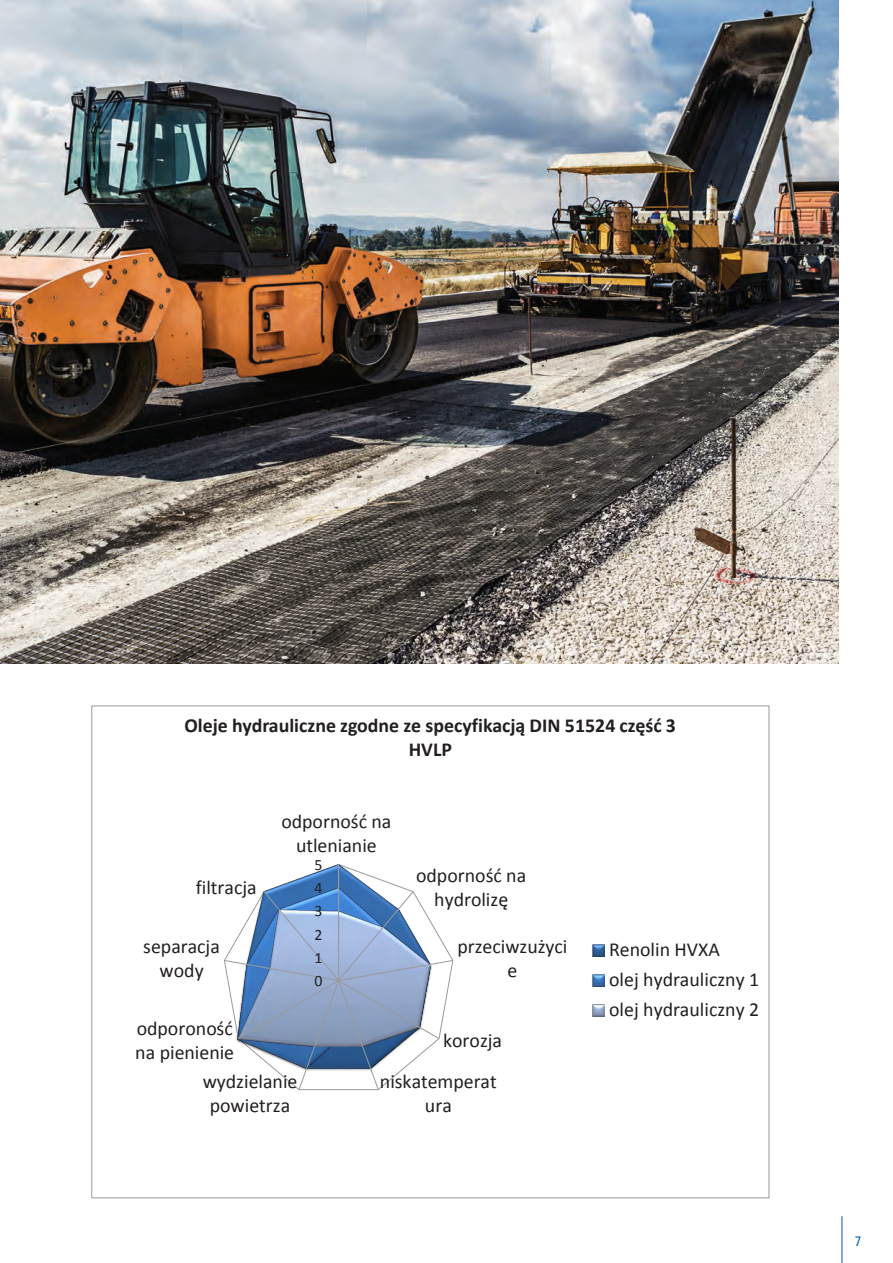
<style>
.page{position:relative;width:893px;height:1263px;background:#fff}
.page>*{position:absolute;margin:0;border:0;box-sizing:border-box;transform-origin:0 0}
.t1{font:19.95px/24.2px "Calibri";color:#231f20;text-align:center}
.t2{font:700 19.95px/24.2px "Calibri";color:#231f20;text-align:center}
.t3{font:15.9px "Calibri";color:#231f20}
.Seitenzahl_rechts{font:13.5px "Frutiger Regular Condensed PL";color:#015aaa}
</style>
<div class="page">
<img style="left:0;top:0;width:839px;height:663px">
<hr style="left:842px;top:1216px;width:1px;height:47px;background:#015aaa">
<svg style="left:224px;top:864px;width:230px;height:226px"></svg>
<svg style="left:593px;top:945px;width:11px;height:11px"></svg>
<svg style="left:593px;top:975px;width:11px;height:11px"></svg>
<svg style="left:593px;top:1005px;width:11px;height:11px"></svg>
<p class="t2" style="left:184px;top:713px;width:493px">Oleje hydrauliczne zgodne ze specyfikacją DIN 51524 część 3<br>HVLP</p>
<p class="t1" style="left:196px;top:875px;width:62px">filtracja</p>
<p class="t1" style="left:143px;top:935px;width:78px">separacja wody</p>
<p class="t1" style="left:281px;top:809px;width:112px">odporność na utlenianie</p>
<p class="t3" style="left:315px;top:855px;width:10px">5</p>
<p class="t3" style="left:315px;top:878px;width:10px">4</p>
<p class="t3" style="left:315px;top:901px;width:10px">3</p>
<p class="t3" style="left:315px;top:924px;width:10px">2</p>
<p class="t3" style="left:315px;top:947px;width:10px">1</p>
<p class="t3" style="left:315px;top:971px;width:10px">0</p>
<p class="t1" style="left:416px;top:863px;width:112px">odporność na hydrolizę</p>
<p class="t1" style="left:457px;top:935px;width:112px">przeciwzużyci e</p>
<p class="t1" style="left:135px;top:1016px;width:100px;text-align:left">odporoność na pienienie</p>
<p class="t1" style="left:203px;top:1069px;width:96px">wydzielanie powietrza</p>
<p class="t1" style="left:380px;top:1020px;width:124px;line-height:41px;text-align:right">korozja niskatemperat</p>
<p class="t1" style="left:425px;top:1093px;width:28px">ura</p>
<p class="t1" style="left:609px;top:935px;width:152px;line-height:30px;text-align:left">Renolin HVXA<br>olej hydrauliczny 1 olej hydrauliczny 2</p>
<p class="Seitenzahl_rechts" style="left:855px;top:1233px;width:8px">7</p>
</div>
